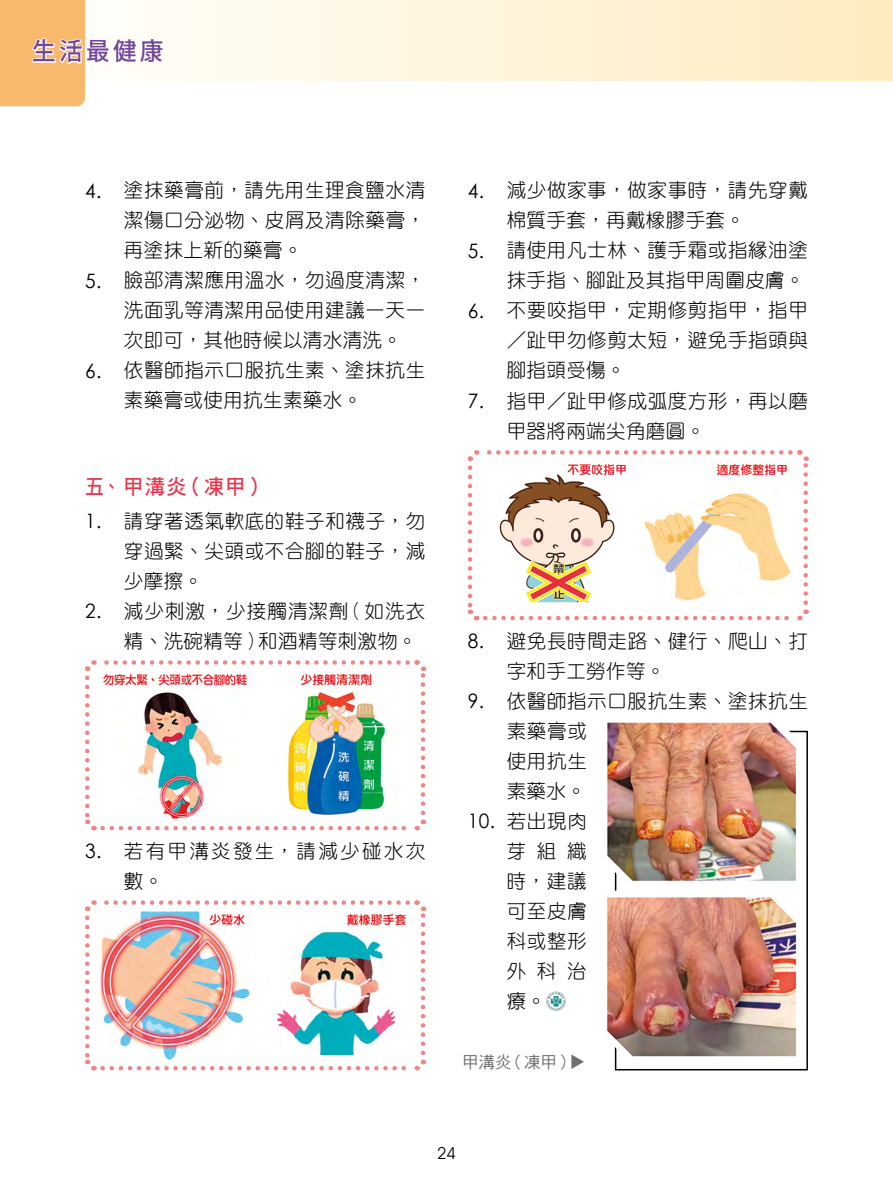
<style>
.page{position:relative;width:893px;height:1191px;background:#fff}
.page>*{position:absolute;margin:0;border:0;box-sizing:border-box;transform-origin:0 0}
.t1{font:24.75px "Gen Seki Gothic TW M";letter-spacing:.11em;color:#724698}
.t2{font:21px "DF Hei Std W7";color:#e8374a;scale:.9 1}
.t3{font:19.5px/30px "DF Yuan Std W3";letter-spacing:.035em;color:#000;text-align:justify}
.t4{font:19.5px/30px "DF Yuan Std W3";letter-spacing:.055em;color:#000}
.t5{font:19.5px/30px "DF Yuan Std W3";letter-spacing:.12em;color:#000}
.t6{font:16.5px "DF Hei Std W5";color:#727171}
.t7{font:16.5px "Avant Garde IT Cby BT";color:#000}
.s1{color:#fff}
.s2{font-family:"Century Gothic";font-size:19.95px}
</style>
<div class="page">
<img style="left:546px;top:991px;width:20px;height:19px">
<div style="left:615px;top:730px;width:193px;height:340px;border:2px solid #000"></div>
<img style="left:607px;top:722px;width:197px;height:164px">
<img style="left:607px;top:890px;width:190px;height:171px">
<img style="left:85px;top:660px;width:342px;height:171px">
<svg style="left:467px;top:450px;width:342px;height:171px"></svg>
<img style="left:85px;top:900px;width:342px;height:171px">
<div style="left:0;top:0;width:85px;height:106px;background:#f8b96d"></div>
<p class="t1" style="left:32px;top:37px;width:133px"><span class="s1">生活</span>最健康</p>
<p class="t3" style="left:124px;top:175px;width:303px;text-indent:-39px"><span class="s2">4.</span> 塗抹藥膏前，請先用生理食鹽水清潔傷口分泌物、皮屑及清除藥膏，再塗抹上新的藥膏。</p>
<p class="t3" style="left:124px;top:265px;width:303px;text-indent:-39px"><span class="s2">5.</span> 臉部清潔應用溫水，勿過度清潔，洗面乳等清潔用品使用建議一天一次即可，其他時候以清水清洗。</p>
<p class="t3" style="left:124px;top:355px;width:303px;text-indent:-39px"><span class="s2">6.</span> 依醫師指示口服抗生素、塗抹抗生素藥膏或使用抗生素藥水。</p>
<p class="t2" style="left:85px;top:475px;width:204px">五、 甲溝炎（凍甲）</p>
<p class="t3" style="left:124px;top:505px;width:303px;text-indent:-39px"><span class="s2">1.</span> 請穿著透氣軟底的鞋子和襪子，勿穿過緊、尖頭或不合腳的鞋子，減少摩擦。</p>
<p class="t4" style="left:124px;top:595px;width:303px;text-indent:-39px"><span class="s2">2.</span> 減少刺激，少接觸清潔劑（如洗衣精、洗碗精等）和酒精等刺激物。</p>
<p class="t5" style="left:124px;top:835px;width:303px;text-indent:-39px"><span class="s2">3.</span> 若有甲溝炎發生，請減少碰水次數。</p>
<p class="t3" style="left:507px;top:175px;width:303px;text-indent:-39px"><span class="s2">4.</span> 減少做家事，做家事時，請先穿戴棉質手套，再戴橡膠手套。</p>
<p class="t3" style="left:468px;top:235px;width:342px;text-align:right"><span class="s2">5.</span> 請使用凡士林、護手霜或指緣油塗抹手指、腳趾及其指甲周圍皮膚。</p>
<p class="t3" style="left:507px;top:295px;width:303px;text-indent:-39px"><span class="s2">6.</span> 不要咬指甲，定期修剪指甲，指甲／趾甲勿修剪太短，避免手指頭與腳指頭受傷。</p>
<p class="t3" style="left:507px;top:385px;width:303px;text-indent:-39px"><span class="s2">7.</span> 指甲／趾甲修成弧度方形，再以磨甲器將兩端尖角磨圓。</p>
<p class="t3" style="left:507px;top:625px;width:303px;text-indent:-39px"><span class="s2">8.</span> 避免長時間走路、健行、爬山、打字和手工勞作等。</p>
<p class="t3" style="left:507px;top:685px;width:303px;text-align:left;text-indent:-39px"><span class="s2">9.</span> 依醫師指示口服抗生素、塗抹抗生素藥膏或<br>使用抗生<br>素藥水。</p>
<p class="t3" style="left:507px;top:805px;width:82px;text-indent:-39px"><span class="s2">10.</span> 若出現肉芽組織時，建議可至皮膚科或整形外科治療。</p>
<p class="t6" style="left:462px;top:1053px;width:113px">甲溝炎（凍甲）</p>
<p class="t6" style="left:569px;top:1070px;width:18px;rotate:-90deg">▼</p>
<p class="t7" style="left:437px;top:1143px;width:20px">24</p>
</div>
